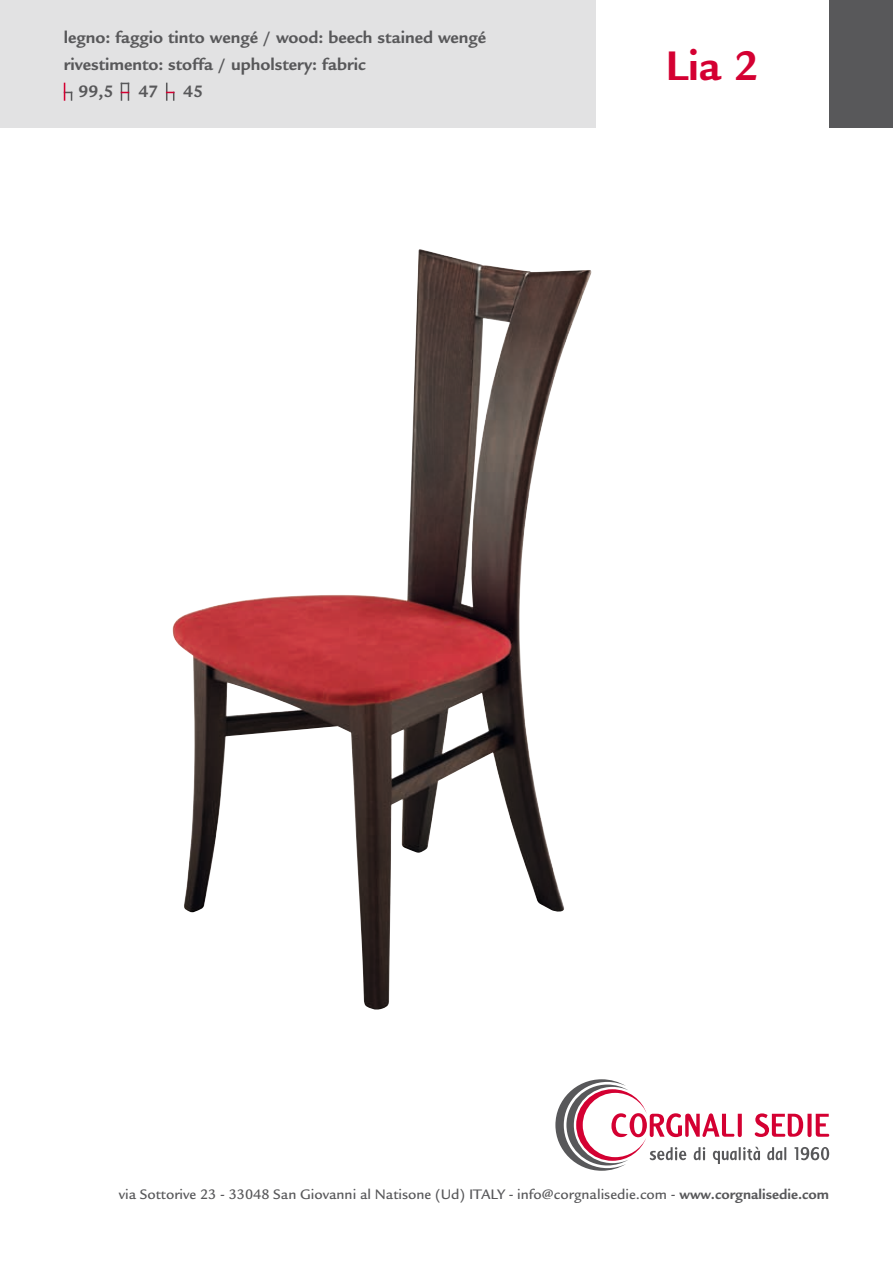
<style>
.page{position:relative;width:893px;height:1263px;background:#fff}
.page>*{position:absolute;margin:0;border:0;box-sizing:border-box;transform-origin:0 0}
.t1{font:700 45px "Legacy Sans";color:#d40032}
.t2{font:700 18px "Legacy Sans";color:#58585a}
.t3{font:500 15px "Legacy Sans";color:#58585a}
.s1{font-weight:700}
</style>
<div class="page">
<div style="left:829px;top:0;width:64px;height:128px;background:#58585a"></div>
<img style="left:173px;top:249px;width:419px;height:761px">
<div style="left:0;top:0;width:595px;height:128px;background:#e2e2e3"></div>
<svg style="left:166px;top:83px;width:8px;height:18px"></svg>
<svg style="left:64px;top:83px;width:8px;height:18px"></svg>
<svg style="left:121px;top:83px;width:8px;height:18px"></svg>
<svg style="left:555px;top:1079px;width:274px;height:92px"></svg>
<p class="t2" style="left:64px;top:27px;width:424px">legno: faggio tinto wengé / wood: beech stained wengé</p>
<p class="t2" style="left:64px;top:54px;width:303px">rivestimento: stoffa / upholstery: fabric</p>
<p class="t2" style="left:79px;top:81px;width:37px">99,5</p>
<p class="t2" style="left:138px;top:81px;width:22px">47</p>
<p class="t2" style="left:183px;top:81px;width:22px">45</p>
<h1 class="t1" style="left:666px;top:40px;width:95px">Lia 2</h1>
<p class="t3" style="left:119px;top:1185px;width:712px">via Sottorive 23 - 33048 San Giovanni al Natisone (Ud) ITALY - info@corgnalisedie.com - <span class="s1">www.corgnalisedie.com</span></p>
</div>
